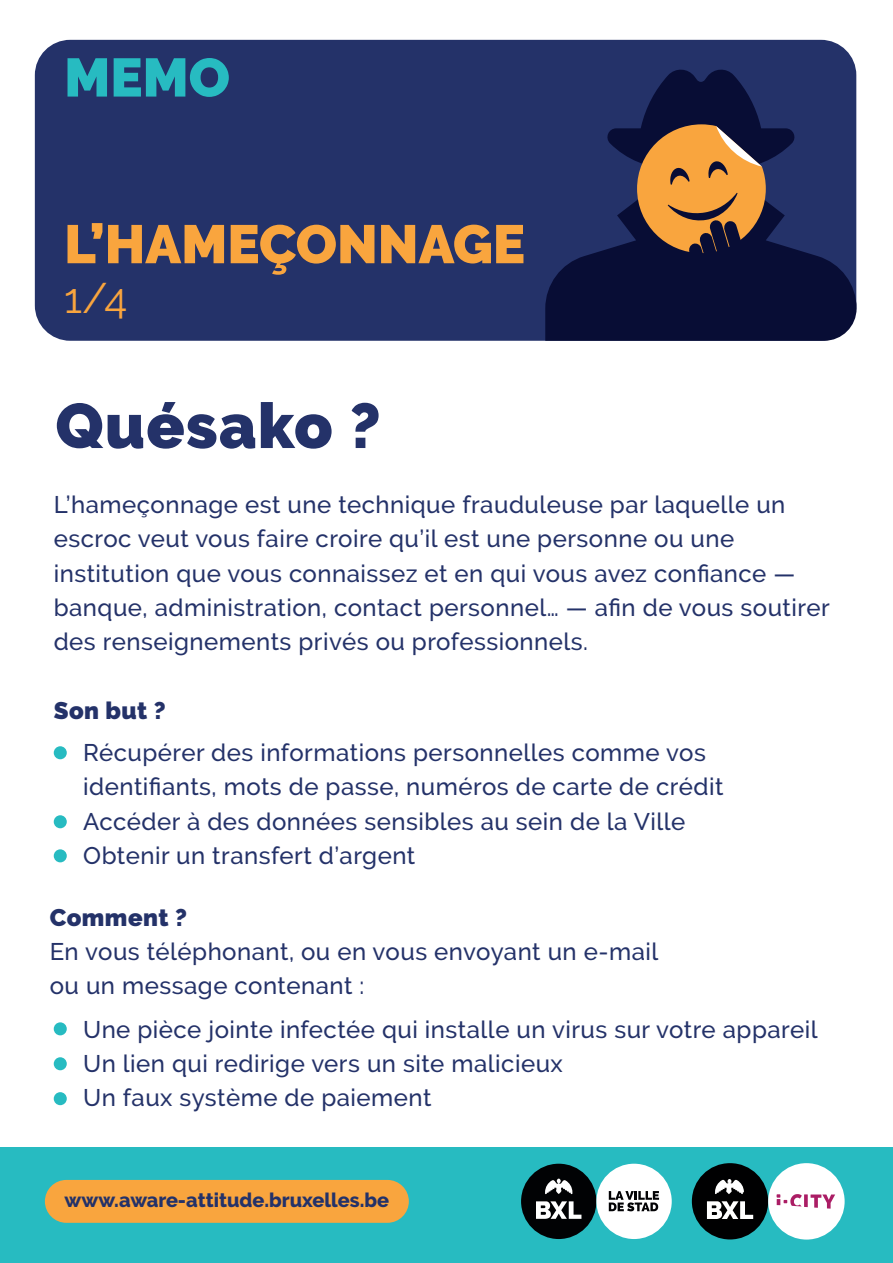
<style>
.page{position:relative;width:893px;height:1263px;background:#fff}
.page>*{position:absolute;margin:0;border:0;box-sizing:border-box;transform-origin:0 0}
.t1{font:900 63px "Raleway";letter-spacing:.02em;color:#243269}
.t2{font:900 54px "Raleway";color:#f9a53e}
.t3{font:900 54px "Raleway";color:#27bbc1}
.t4{font:42px "Raleway";color:#f9a53e}
.t5{font:500 24px/34.2px "Raleway";letter-spacing:.02em;color:#243269}
.t6{font:900 24px "Raleway";letter-spacing:.02em;color:#243269}
.t7{font:800 19.8px "Raleway";color:#243269}
</style>
<div class="page">
<div style="left:0;top:1147px;width:893px;height:116px;background:#27bbc1"></div>
<div style="left:35px;top:40px;width:821px;height:301px;background:#243269;border-radius:35px"></div>
<svg style="left:545px;top:186px;width:312px;height:155px;fill:#080d35"></svg>
<svg style="left:604px;top:69px;width:193px;height:226px"></svg>
<div style="left:521px;top:1164px;width:75px;height:75px;background:#010204;border-radius:50%"></div>
<svg style="left:536px;top:1201px;width:45px;height:18px"></svg>
<svg style="left:545px;top:1178px;width:27px;height:16px"></svg>
<div style="left:596px;top:1164px;width:76px;height:75px;background:#fff;border-radius:50%"></div>
<svg style="left:609px;top:1191px;width:50px;height:20px"></svg>
<div style="left:692px;top:1163px;width:76px;height:76px;background:#000001;border-radius:50%"></div>
<svg style="left:707px;top:1201px;width:46px;height:18px"></svg>
<svg style="left:715px;top:1179px;width:29px;height:15px"></svg>
<div style="left:768px;top:1163px;width:77px;height:76px;background:#fff;border-radius:50%"></div>
<svg style="left:777px;top:1194px;width:58px;height:14px"></svg>
<div style="left:45px;top:1180px;width:364px;height:43px;background:#f9a53e;border-radius:21px"></div>
<div style="left:54px;top:746px;width:13px;height:13px;background:#27bbc1;border-radius:50%"></div>
<div style="left:54px;top:1022px;width:13px;height:13px;background:#27bbc1;border-radius:50%"></div>
<div style="left:54px;top:1057px;width:13px;height:13px;background:#27bbc1;border-radius:50%"></div>
<div style="left:54px;top:1092px;width:13px;height:13px;background:#27bbc1;border-radius:50%"></div>
<div style="left:54px;top:815px;width:13px;height:13px;background:#27bbc1;border-radius:50%"></div>
<div style="left:54px;top:849px;width:13px;height:13px;background:#27bbc1;border-radius:50%"></div>
<h2 class="t3" style="left:64px;top:46px;width:167px">MEMO</h2>
<h2 class="t2" style="left:64px;top:213px;width:462px">L’HAMEÇONNAGE</h2>
<h3 class="t4" style="left:64px;top:274px;width:64px">1/4</h3>
<h1 class="t1" style="left:55px;top:389px;width:327px">Quésako ?</h1>
<p class="t5" style="left:54px;top:488px;width:778px">L’hameçonnage est une technique frauduleuse par laquelle un escroc veut vous faire croire qu’il est une personne ou une institution que vous connaissez et en qui vous avez confiance — banque, administration, contact personnel… — afin de vous soutirer des renseignements privés ou professionnels.</p>
<p class="t6" style="left:54px;top:696px;width:113px">Son but ?</p>
<p class="t5" style="left:83px;top:736px;width:642px">Récupérer des informations personnelles comme vos identifiants, mots de passe, numéros de carte de crédit Accéder à des données sensibles au sein de la Ville Obtenir un transfert d’argent</p>
<p class="t6" style="left:50px;top:903px;width:139px">Comment ?</p>
<p class="t5" style="left:50px;top:934px;width:610px">En vous téléphonant, ou en vous envoyant un e-mail ou un message contenant :</p>
<p class="t5" style="left:83px;top:1012px;width:736px">Une pièce jointe infectée qui installe un virus sur votre appareil<br>Un lien qui redirige vers un site malicieux<br>Un faux système de paiement</p>
<p class="t7" style="left:65px;top:1188px;width:326px">www.aware-attitude.bruxelles.be</p>
</div>
